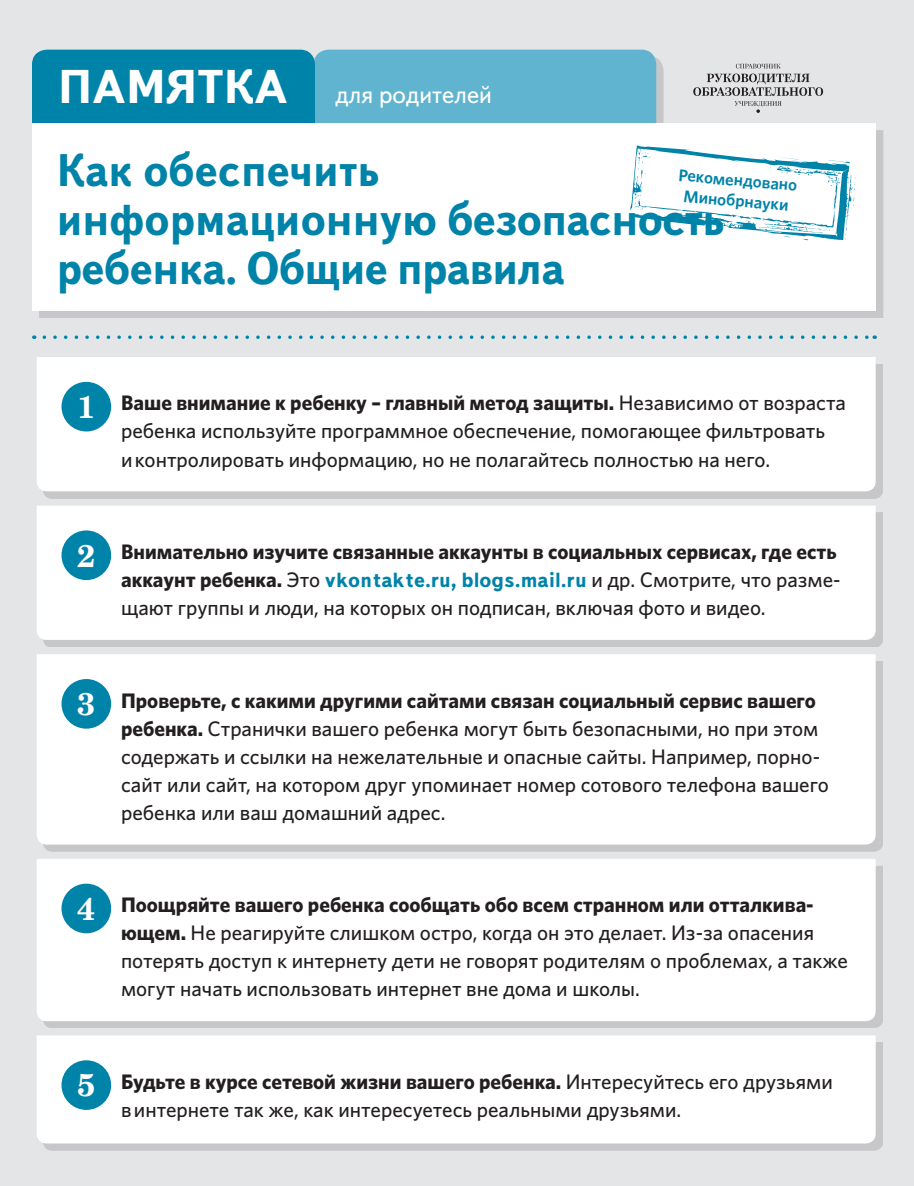
<style>
.page{position:relative;width:914px;height:1186px;background:#fff}
.page>*{position:absolute;margin:0;border:0;box-sizing:border-box;transform-origin:0 0}
.t1{font:700 47.25px "Text Book C";color:#fff}
.t2{font:700 45.5px/49px "Text Book C";letter-spacing:-.015em;color:#0083a9}
.t3{font:700 31.5px "Century Schlbk Cyr";color:#fff}
.t4{font:24.5px "Text Book C";color:#fff}
._01{font:500 21px/28px "Whitney";color:#231f20}
.t5{font:600 16.97px/20.5px "Whitney";color:#0083a9;text-align:center}
.s1{font-weight:700}
.s2{font-family:"Text Book C";font-weight:700;color:#0083a9}
</style>
<div class="page">
<div style="left:0;top:0;width:913px;height:1185px;background:#e4e5e7"></div>
<div style="left:39px;top:56px;width:844px;height:261px;background:#231f20;opacity:.15"></div>
<div style="left:314px;top:50px;width:342px;height:102px;background:#60b4cf;border-radius:15px"></div>
<div style="left:32px;top:50px;width:283px;height:102px;background:#0083a9;border-radius:15px"></div>
<div style="left:32px;top:123px;width:843px;height:187px;background:#fff"></div>
<svg style="left:44px;top:335px;width:824px;height:4px"></svg>
<svg style="left:735px;top:64px;width:45px;height:4px"></svg>
<svg style="left:693px;top:74px;width:129px;height:39px"></svg>
<svg style="left:630px;top:145px;width:225px;height:95px"></svg>
<div style="left:44px;top:364px;width:838px;height:134px;background:#231f20;opacity:.15"></div>
<div style="left:37px;top:357px;width:838px;height:134px;background:#fff"></div>
<div style="left:61px;top:382px;width:50px;height:49px;background:#0083a9;border-radius:50%"></div>
<div style="left:44px;top:512px;width:838px;height:135px;background:#231f20;opacity:.15"></div>
<div style="left:37px;top:506px;width:838px;height:133px;background:#fff"></div>
<div style="left:61px;top:530px;width:50px;height:50px;background:#0083a9;border-radius:50%"></div>
<div style="left:44px;top:661px;width:838px;height:190px;background:#231f20;opacity:.15"></div>
<div style="left:37px;top:654px;width:838px;height:190px;background:#fff"></div>
<div style="left:61px;top:679px;width:50px;height:49px;background:#0083a9;border-radius:50%"></div>
<div style="left:44px;top:865px;width:838px;height:163px;background:#231f20;opacity:.15"></div>
<div style="left:37px;top:859px;width:838px;height:161px;background:#fff"></div>
<div style="left:61px;top:883px;width:50px;height:50px;background:#0083a9;border-radius:50%"></div>
<div style="left:44px;top:1042px;width:838px;height:108px;background:#231f20;opacity:.15"></div>
<div style="left:37px;top:1035px;width:838px;height:108px;background:#fff"></div>
<div style="left:61px;top:1060px;width:50px;height:49px;background:#0083a9;border-radius:50%"></div>
<p class="t1" style="left:58px;top:60px;width:231px">ПАМЯТКА</p>
<p class="t4" style="left:335px;top:81px;width:158px">для родителей</p>
<p class="t2" style="left:57px;top:145px;width:669px">Как обеспечить информационную безопасность ребенка. Общие правила</p>
<p class="t5" style="left:679px;top:164px;width:121px;rotate:5deg">Рекомендовано<br>Минобрнауки</p>
<p class="t3" style="left:77px;top:387px;width:20px">1</p>
<p class="_01" style="left:121px;top:389px;width:726px"><span class="s1">Ваше внимание к ребенку – главный метод защиты.</span> Независимо от возраста ребенка используйте программное обеспечение, помогающее фильтровать<br>и контролировать информацию, но не полагайтесь полностью на него.</p>
<p class="t3" style="left:77px;top:535px;width:20px">2</p>
<p class="_01" style="left:121px;top:537px;width:721px"><span class="s1">Внимательно изучите связанные аккаунты в социальных сервисах, где есть аккаунт ребенка.</span> Это <span class="s2">vkontakte.ru, blogs.mail.ru</span> и др. Смотрите, что разме&shy;щают группы и люди, на которых он подписан, включая фото и видео.</p>
<p class="t3" style="left:77px;top:684px;width:20px">3</p>
<p class="_01" style="left:121px;top:686px;width:709px"><span class="s1">Проверьте, с какими другими сайтами связан социальный сервис вашего ребенка.</span> Странички вашего ребенка могут быть безопасными, но при этом содержать и ссылки на нежелательные и опасные сайты. Например, порно&shy;сайт или сайт, на котором друг упоминает номер сотового телефона вашего ребенка или ваш домашний адрес.</p>
<p class="t3" style="left:77px;top:888px;width:20px">4</p>
<p class="_01" style="left:121px;top:890px;width:728px"><span class="s1">Поощряйте вашего ребенка сообщать обо всем странном или отталкива&shy;ющем.</span> Не реагируйте слишком остро, когда он это делает. Из-за опасения потерять доступ к интернету дети не говорят родителям о проблемах, а также могут начать использовать интернет вне дома и школы.</p>
<p class="t3" style="left:77px;top:1065px;width:20px">5</p>
<p class="_01" style="left:121px;top:1067px;width:713px"><span class="s1">Будьте в курсе сетевой жизни вашего ребенка.</span> Интересуйтесь его друзьями в интернете так же, как интересуетесь реальными друзьями.</p>
</div>
